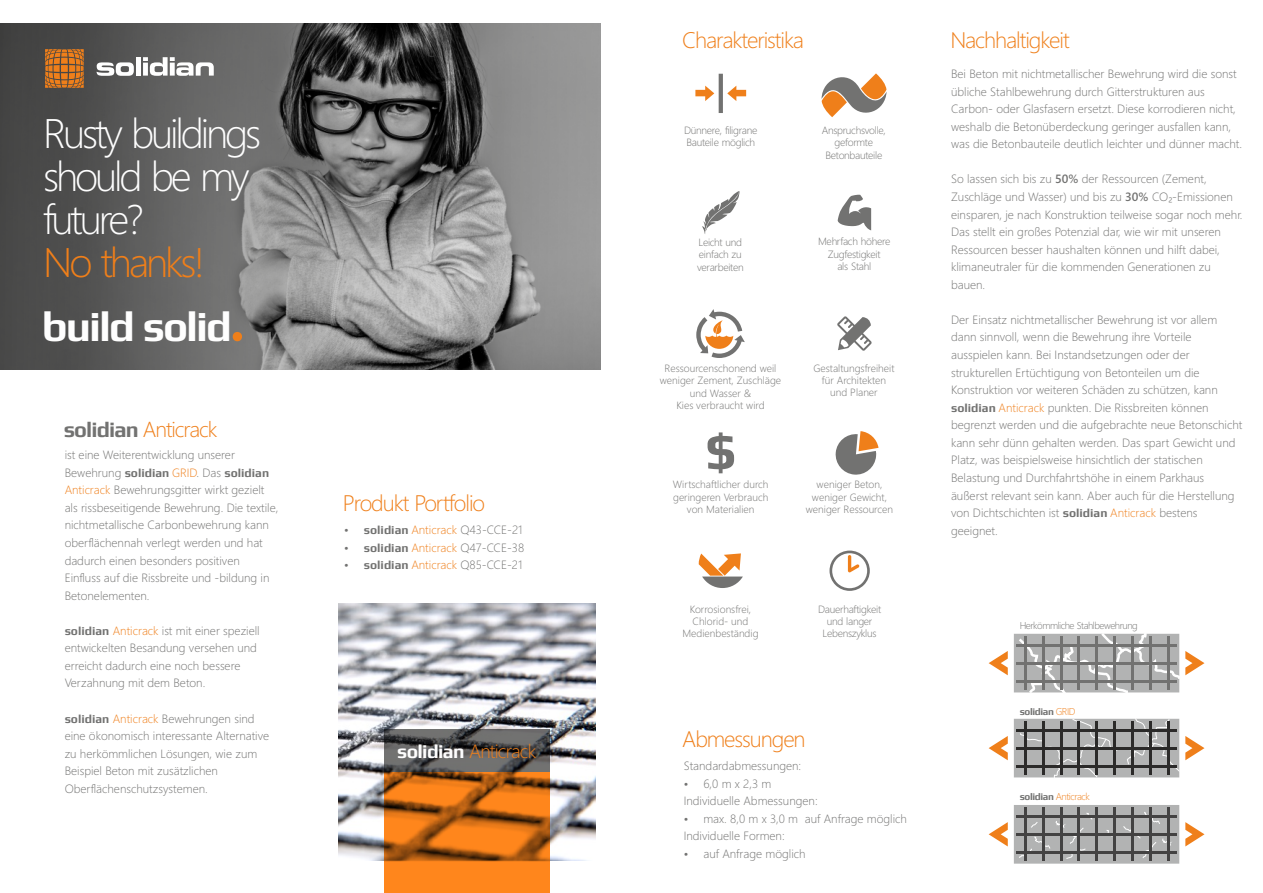
<style>
.page{position:relative;width:1263px;height:893px;background:#fff}
.page>*{position:absolute;margin:0;border:0;box-sizing:border-box;transform-origin:0 0}
.t1{font:700 42.45px "Play";letter-spacing:-.045em;color:#fefefe}
.t2{font:300 41.25px/43px "Segoe UI";letter-spacing:-.075em;color:#fefefe}
.t3{font:300 41.25px "Segoe UI";letter-spacing:-.075em;color:#ef7f1a}
.t4{font:300 22.5px "Segoe UI";letter-spacing:-.05em;color:#ef7f1a}
.t5{font:300 21.75px "Segoe UI";letter-spacing:-.05em;color:#ef7f1a}
.t6{font:300 19.35px "Segoe UI";letter-spacing:-.04em;color:#ef7f1a}
.t7{font:300 12px/17.5px "Segoe UI";color:#727271}
.t8{font:700 12px "Play";color:#727271}
.t9{font:300 10.5px/12.3px "Segoe UI";color:#727271;text-align:center}
.t10{font:300 10.5px/12.5px "Segoe UI";letter-spacing:-.025em;color:#727271;text-align:center}
.t11{font:300 9.9px "Segoe UI";letter-spacing:-.05em;color:#727271}
.t12{font:300 9.9px "Segoe UI";letter-spacing:-.05em;color:#ef7f1a}
.t13{font:700 9.9px "Play";letter-spacing:-.04em;color:#727271}
.s1{font-family:"Arial Rounded MT Bold";font-weight:400;font-size:63.6px;color:#ef7f1a}
.s2{font-family:"Play";font-weight:700;color:#727271}
.s3{font-family:"Segoe UI";font-weight:300}
.s4{font-family:"Segoe UI";font-weight:300;color:#ef7f1a}
.s5{color:#ef7f1a}
.s6{font-family:"Play";font-weight:700}
.s7{font-family:"Play";font-weight:700;color:#fefefe}
.s8{font-weight:600}
</style>
<div class="page">
<img style="left:338px;top:603px;width:258px;height:257px">
<img style="left:384px;top:772px;width:166px;height:121px">
<svg style="left:384px;top:729px;width:166px;height:43px;background:#565656"></svg>
<svg style="left:0;top:24px;width:601px;height:346px;background:#6f6f6f"></svg>
<svg style="left:97px;top:62px;width:37px;height:14px"></svg>
<div style="left:136px;top:57px;width:5px;height:19px;background:#fefefe"></div>
<svg style="left:143px;top:57px;width:71px;height:19px"></svg>
<svg style="left:45px;top:49px;width:39px;height:39px;background:#ba6d27"></svg>
<svg style="left:829px;top:551px;width:41px;height:40px"></svg>
<svg style="left:702px;top:191px;width:38px;height:43px"></svg>
<svg style="left:837px;top:195px;width:34px;height:35px"></svg>
<svg style="left:696px;top:309px;width:49px;height:49px"></svg>
<svg style="left:707px;top:432px;width:27px;height:41px"></svg>
<svg style="left:837px;top:316px;width:34px;height:35px"></svg>
<svg style="left:699px;top:553px;width:44px;height:35px"></svg>
<svg style="left:835px;top:431px;width:43px;height:44px"></svg>
<svg style="left:695px;top:86px;width:19px;height:15px"></svg>
<svg style="left:727px;top:86px;width:19px;height:15px"></svg>
<hr style="left:719px;top:74px;width:4px;height:39px;background:#727271">
<svg style="left:821px;top:73px;width:66px;height:45px"></svg>
<svg style="left:989px;top:651px;width:19px;height:24px"></svg>
<svg style="left:989px;top:736px;width:19px;height:24px"></svg>
<svg style="left:989px;top:822px;width:19px;height:24px"></svg>
<svg style="left:1185px;top:822px;width:19px;height:24px"></svg>
<svg style="left:1014px;top:633px;width:190px;height:60px"></svg>
<svg style="left:1014px;top:718px;width:190px;height:60px;background:#b7b5b3"></svg>
<svg style="left:1014px;top:805px;width:165px;height:59px;background:#a9aaaa"></svg>
<hr style="left:1016px;top:662px;width:161px;height:2px;background:#727271">
<hr style="left:1016px;top:680px;width:161px;height:2px;background:#727271">
<hr style="left:1016px;top:644px;width:161px;height:2px;background:#727271">
<hr style="left:1024px;top:636px;width:2px;height:54px;background:#727271">
<hr style="left:1042px;top:636px;width:2px;height:54px;background:#727271">
<hr style="left:1078px;top:636px;width:2px;height:54px;background:#727271">
<hr style="left:1113px;top:636px;width:3px;height:54px;background:#727271">
<hr style="left:1149px;top:636px;width:2px;height:54px;background:#727271">
<hr style="left:1060px;top:636px;width:2px;height:54px;background:#727271">
<hr style="left:1096px;top:636px;width:2px;height:54px;background:#727271">
<hr style="left:1131px;top:636px;width:3px;height:54px;background:#727271">
<hr style="left:1167px;top:636px;width:2px;height:54px;background:#727271">
<hr style="left:1016px;top:747px;width:161px;height:2px;background:#2b2a29">
<hr style="left:1016px;top:765px;width:161px;height:2px;background:#2b2a29">
<hr style="left:1016px;top:729px;width:161px;height:2px;background:#2b2a29">
<hr style="left:1024px;top:721px;width:2px;height:54px;background:#2b2a29">
<hr style="left:1042px;top:721px;width:2px;height:54px;background:#2b2a29">
<hr style="left:1078px;top:721px;width:2px;height:54px;background:#2b2a29">
<hr style="left:1113px;top:721px;width:3px;height:54px;background:#2b2a29">
<hr style="left:1149px;top:721px;width:2px;height:54px;background:#2b2a29">
<hr style="left:1060px;top:721px;width:2px;height:54px;background:#2b2a29">
<hr style="left:1096px;top:721px;width:2px;height:54px;background:#2b2a29">
<hr style="left:1131px;top:721px;width:3px;height:54px;background:#2b2a29">
<hr style="left:1167px;top:721px;width:2px;height:54px;background:#2b2a29">
<hr style="left:1042px;top:808px;width:2px;height:53px;background:#434242">
<hr style="left:1078px;top:808px;width:2px;height:53px;background:#434242">
<hr style="left:1113px;top:808px;width:3px;height:53px;background:#434242">
<hr style="left:1149px;top:808px;width:2px;height:53px;background:#434242">
<hr style="left:1024px;top:808px;width:2px;height:53px;background:#434242">
<hr style="left:1060px;top:808px;width:2px;height:53px;background:#434242">
<hr style="left:1096px;top:808px;width:2px;height:53px;background:#434242">
<hr style="left:1131px;top:808px;width:3px;height:53px;background:#434242">
<hr style="left:1167px;top:808px;width:2px;height:53px;background:#434242">
<hr style="left:1016px;top:833px;width:161px;height:2px;background:#434242">
<hr style="left:1016px;top:851px;width:161px;height:2px;background:#434242">
<hr style="left:1016px;top:815px;width:161px;height:2px;background:#434242">
<h2 class="t2" style="left:43px;top:116px;width:219px">Rusty buildings should be my future?</h2>
<h2 class="t3" style="left:43px;top:247px;width:163px">No thanks!</h2>
<h1 class="t1" style="left:42px;top:301px;width:207px">build solid<span class="s1">.</span></h1>
<h3 class="t5" style="left:64px;top:422px;width:155px"><span class="s2">solidian</span> Anticrack</h3>
<p class="t7" style="left:65px;top:447px;width:172px">ist eine Weiterentwicklung unserer</p>
<p class="t8" style="left:65px;top:466px;width:206px"><span class="s3">Bewehrung</span> solidian <span class="s4">GRID</span><span class="s3">. Das</span> solidian</p>
<p class="t7" style="left:65px;top:482px;width:215px"><span class="s5">Anticrack</span> Bewehrungsgitter wirkt gezielt als rissbeseitigende Bewehrung. Die textile, nichtmetallische Carbonbewehrung kann oberflächennah verlegt werden und hat dadurch einen besonders positiven Einfluss auf die Rissbreite und -bildung in Betonelementen.</p>
<p class="t7" style="left:65px;top:623px;width:197px"><span class="s6">solidian</span> <span class="s5">Anticrack</span> ist mit einer speziell entwickelten Besandung versehen und erreicht dadurch eine noch bessere Verzahnung mit dem Beton.</p>
<p class="t7" style="left:65px;top:711px;width:206px"><span class="s6">solidian</span> <span class="s5">Anticrack</span> Bewehrungen sind eine ökonomisch interessante Alternative zu herkömmlichen Lösungen, wie zum Beispiel Beton mit zusätzlichen Oberflächenschutzsystemen.</p>
<h3 class="t4" style="left:343px;top:495px;width:144px">Produkt Portfolio</h3>
<p class="t7" style="left:364px;top:522px;width:160px"><span class="s6">solidian</span> <span class="s5">Anticrack</span> Q43-CCE-21</p>
<p class="t7" style="left:364px;top:557px;width:160px"><span class="s6">solidian</span> <span class="s5">Anticrack</span> Q85-CCE-21</p>
<p class="t7" style="left:364px;top:540px;width:162px"><span class="s6">solidian</span> <span class="s5">Anticrack</span> Q47-CCE-38</p>
<h3 class="t6" style="left:397px;top:744px;width:140px"><span class="s7">solidian</span> Anticrack</h3>
<h3 class="t4" style="left:682px;top:32px;width:123px">Charakteristika</h3>
<p class="t10" style="left:684px;top:125px;width:75px;text-align:left">Dünnere, filigrane<br>Bauteile möglich</p>
<p class="t10" style="left:822px;top:125px;width:66px">Anspruchsvolle, geformte<br>Betonbauteile</p>
<p class="t10" style="left:697px;top:237px;width:48px;text-align:left">Leicht und einfach zu verarbeiten</p>
<p class="t10" style="left:818px;top:236px;width:74px">Mehrfach höhere<br>Zugfestigkeit<br>als Stahl</p>
<p class="t9" style="left:660px;top:363px;width:123px">Ressourcenschonend weil weniger Zement, Zuschläge und Wasser &amp;<br>Kies verbraucht wird</p>
<p class="t9" style="left:813px;top:363px;width:82px">Gestaltungsfreiheit für Architekten und Planer</p>
<p class="t9" style="left:673px;top:479px;width:97px">Wirtschaftlicher durch geringeren Verbrauch von Materialien</p>
<p class="t9" style="left:806px;top:479px;width:89px">weniger Beton, weniger Gewicht, weniger Ressourcen</p>
<p class="t9" style="left:682px;top:604px;width:78px">Korrosionsfrei,<br>Chlorid- und<br>Medienbeständig</p>
<p class="t10" style="left:818px;top:604px;width:64px">Dauerhaftigkeit und langer<br>Lebenszyklus</p>
<h3 class="t4" style="left:682px;top:731px;width:125px">Abmessungen</h3>
<p class="t7" style="left:684px;top:758px;width:119px">Standardabmessungen:</p>
<p class="t7" style="left:684px;top:793px;width:135px">Individuelle Abmessungen:</p>
<p class="t7" style="left:703px;top:811px;width:205px">max. 8,0 m x 3,0 m auf Anfrage möglich</p>
<p class="t7" style="left:684px;top:829px;width:102px">Individuelle Formen:</p>
<p class="t7" style="left:703px;top:846px;width:104px">auf Anfrage möglich</p>
<p class="t7" style="left:703px;top:776px;width:69px">6,0 m x 2,3 m</p>
<h3 class="t4" style="left:950px;top:32px;width:121px">Nachhaltigkeit</h3>
<p class="t7" style="left:951px;top:66px;width:293px">Bei Beton mit nichtmetallischer Bewehrung wird die sonst übliche Stahlbewehrung durch Gitterstrukturen aus Carbon- oder Glasfasern ersetzt. Diese korrodieren nicht, weshalb die Betonüberdeckung geringer ausfallen kann, was die Betonbauteile deutlich leichter und dünner macht.</p>
<p class="t7" style="left:951px;top:172px;width:293px">So lassen sich bis zu <span class="s8">50%</span> der Ressourcen (Zement, Zuschläge und Wasser) und bis zu <span class="s8">30%</span> CO₂-Emissionen einsparen, je nach Konstruktion teilweise sogar noch mehr.<br>Das stellt ein großes Potenzial dar, wie wir mit unseren Ressourcen besser haushalten können und hilft dabei, klimaneutraler für die kommenden Generationen zu bauen.</p>
<p class="t7" style="left:951px;top:312px;width:293px">Der Einsatz nichtmetallischer Bewehrung ist vor allem dann sinnvoll, wenn die Bewehrung ihre Vorteile ausspielen kann. Bei Instandsetzungen oder der strukturellen Ertüchtigung von Betonteilen um die Konstruktion vor weiteren Schäden zu schützen, kann <span class="s6">solidian</span> <span class="s5">Anticrack</span> punkten. Die Rissbreiten können begrenzt werden und die aufgebrachte neue Betonschicht kann sehr dünn gehalten werden. Das spart Gewicht und Platz, was beispielsweise hinsichtlich der statischen Belastung und Durchfahrtshöhe in einem Parkhaus äußerst relevant sein kann. Aber auch für die Herstellung von Dichtschichten ist <span class="s6">solidian</span> <span class="s5">Anticrack</span> bestens geeignet.</p>
<p class="t11" style="left:1020px;top:622px;width:120px">Herkömmliche Stahlbewehrung</p>
<p class="t13" style="left:1020px;top:705px;width:57px">solidian <span class="s4">GRID</span></p>
<p class="t12" style="left:1020px;top:793px;width:72px"><span class="s2">solidian</span> Anticrack</p>
</div>
